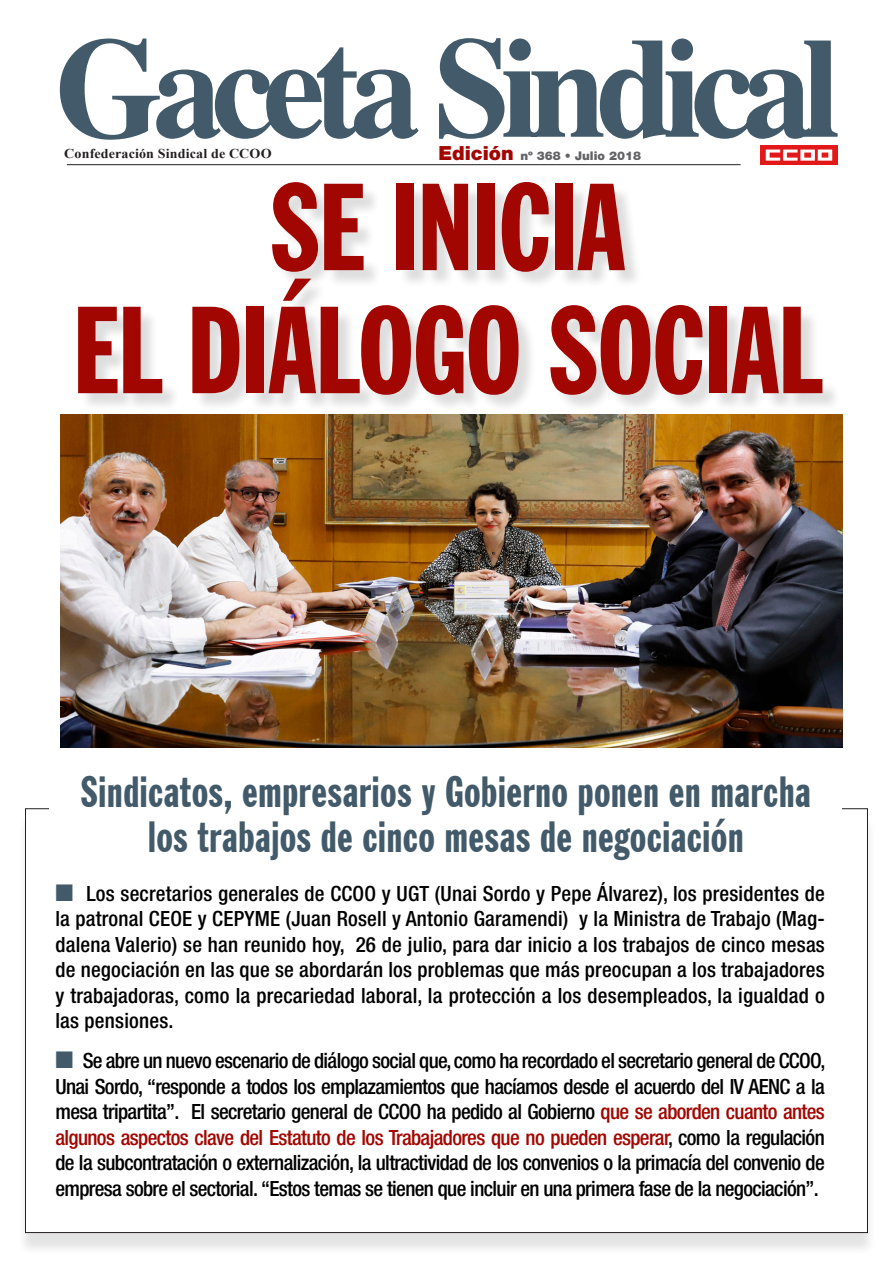
<style>
.page{position:relative;width:893px;height:1263px;background:#fff}
.page>*{position:absolute;margin:0;border:0;box-sizing:border-box;transform-origin:0 0}
.Titulares_Notas_01{font:extra-condensed 122.4px "Franklin Gothic BT";letter-spacing:-.015em;color:#a20600;scale:1.04 1}
.Titulares_Notas_01-2{font:extra-condensed 43.5px "Franklin Gothic BT";letter-spacing:.005em;color:#425a69}
.Entradillas{font:500 condensed 21px/25.5px "Helvetica Neue";letter-spacing:-.01em;color:#000;text-align:justify}
.Entradillas-2{font:700 13.5px "Times New Roman";letter-spacing:.01em;color:#231f20;scale:1.04 1}
.t1{font:900 12px "Helvetica Neue";color:#636366}
.s1{font-size:19.5px;color:#a20600}
.s2{color:#425a69}
.s3{color:#a20600}
</style>
<div class="page">
<img style="left:60px;top:415px;width:782px;height:333px">
<svg style="left:60px;top:38px;width:778px;height:102px"></svg>
<img style="left:760px;top:145px;width:78px;height:20px">
<hr style="left:67px;top:164px;width:674px;height:1px;background:#231f20">
<div style="left:17px;top:815px;width:858px;height:441px;background:#231f20;opacity:.12"></div>
<div style="left:26px;top:809px;width:841px;height:423px;background:#fff"></div>
<div style="left:80px;top:184px;width:760px;height:228px;background:#231f20;opacity:.15"></div>
<p class="Entradillas-2" style="left:64px;top:144px;width:201px">Confederación Sindical de CCOO</p>
<p class="t1" style="left:438px;top:149px;width:204px"><span class="s1">Edición</span> nº 368 • Julio 2018</p>
<p class="Titulares_Notas_01" style="left:269px;top:156px;width:344px">SE INICIA</p>
<p class="Titulares_Notas_01" style="left:73px;top:279px;width:722px">EL DIÁLOGO SOCIAL</p>
<p class="Titulares_Notas_01-2" style="left:81px;top:767px;width:732px">Sindicatos, empresarios y Gobierno ponen en marcha</p>
<p class="Titulares_Notas_01-2" style="left:148px;top:812px;width:598px">los trabajos de cinco mesas de negociación</p>
<p class="Entradillas" style="left:55px;top:880px;width:771px"><span class="s2">■</span> Los secretarios generales de CCOO y UGT (Unai Sordo y Pepe Álvarez), los presidentes de la patronal CEOE y CEPYME (Juan Rosell y Antonio Garamendi) y la Ministra de Trabajo (Mag&shy;dalena Valerio) se han reunido hoy, 26 de julio, para dar inicio a los trabajos de cinco mesas de negociación en las que se abordarán los problemas que más preocupan a los trabajadores y trabajadoras, como la precariedad laboral, la protección a los desempleados, la igualdad o las pensiones.</p>
<p class="Entradillas" style="left:55px;top:1048px;width:772px"><span class="s2">■</span> Se abre un nuevo escenario de diálogo social que, como ha recordado el secretario general de CCOO, Unai Sordo, “responde a todos los emplazamientos que hacíamos desde el acuerdo del IV AENC a la mesa tripartita”. El secretario general de CCOO ha pedido al Gobierno <span class="s3">que se aborden cuanto antes algunos aspectos clave del Estatuto de los Trabajadores que no pueden esperar</span>, como la regulación de la subcontratación o externalización, la ultractividad de los convenios o la primacía del convenio de empresa sobre el sectorial. “Estos temas se tienen que incluir en una primera fase de la negociación”.</p>
</div>
